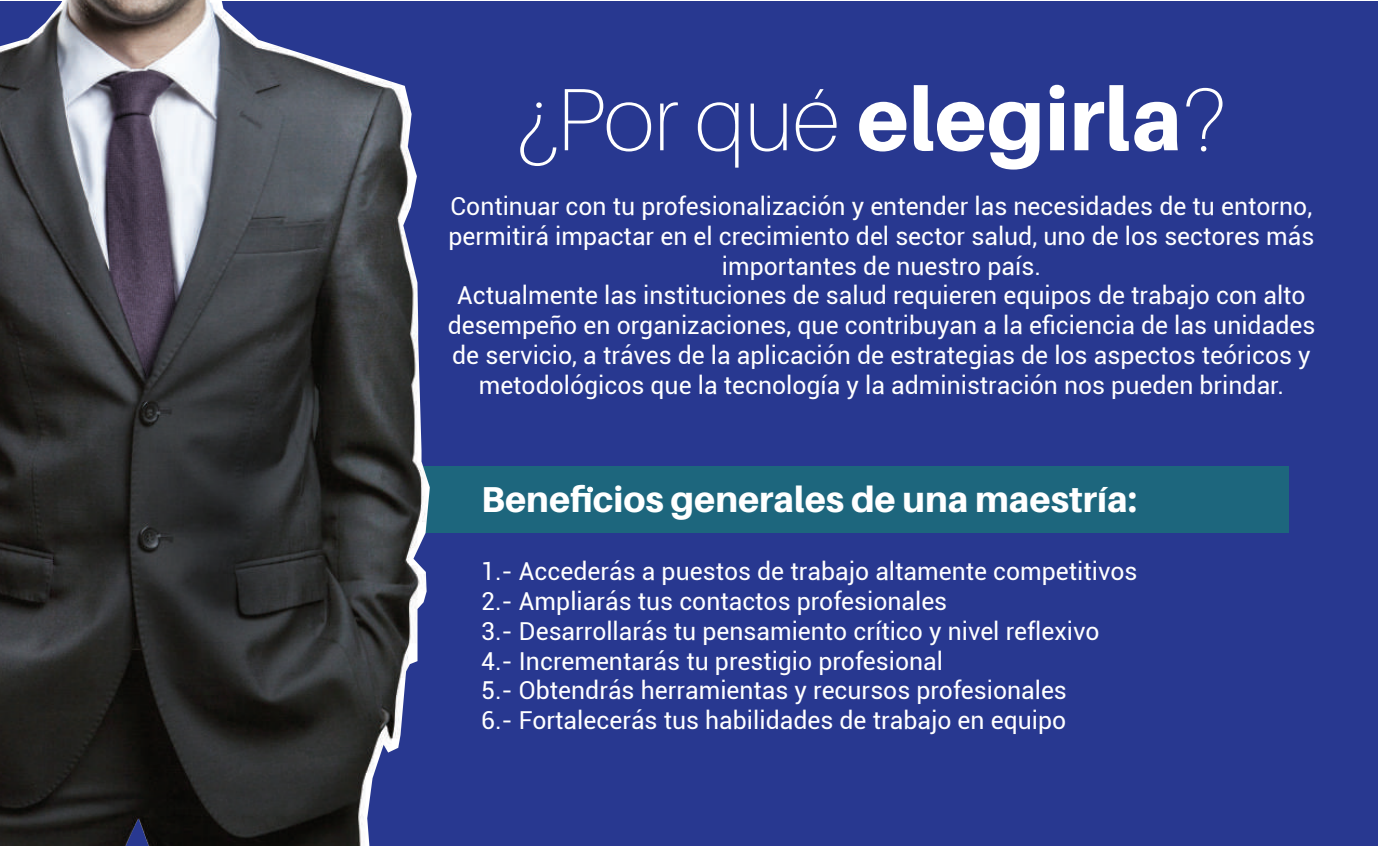
<style>
.page{position:relative;width:1378px;height:846px;background:#fff}
.page>*{position:absolute;margin:0;border:0;box-sizing:border-box;transform-origin:0 0}
.t1{font:100 88.42px "Aileron";color:#fff}
.t2{font:800 36px "Aileron";color:#fff}
.t3{font:24.75px/29.7px "Roboto";color:#fff;text-align:center}
.s1{font-weight:800}
</style>
<div class="page">
<div style="left:0;top:1px;width:1378px;height:844px;background:#283890"></div>
<div style="left:394px;top:466px;width:894px;height:66px;background:#1d667d"></div>
<img style="left:0;top:0;width:544px;height:845px">
<svg style="left:587px;top:486px;width:6px;height:6px"></svg>
<h1 class="t1" style="left:514px;top:71px;width:715px">¿Por qué <span class="s1">elegirla</span>?</h1>
<p class="t3" style="left:448px;top:190px;width:869px">Continuar con tu profesionalización y entender las necesidades de tu entorno, permitirá impactar en el crecimiento del sector salud, uno de los sectores más importantes de nuestro país.<br>Actualmente las instituciones de salud requieren equipos de trabajo con alto desempeño en organizaciones, que contribuyan a la eficiencia de las unidades de servicio, a tráves de la aplicación de estrategias de los aspectos teóricos y metodológicos que la tecnología y la administración nos pueden brindar.</p>
<h2 class="t2" style="left:481px;top:479px;width:657px">Beneficios generales de una maestría:</h2>
<p class="t3" style="left:481px;top:555px;width:658px;text-align:left">1.- Accederás a puestos de trabajo altamente competitivos 2.- Ampliarás tus contactos profesionales<br>3.- Desarrollarás tu pensamiento crítico y nivel reflexivo<br>4.- Incrementarás tu prestigio profesional<br>5.- Obtendrás herramientas y recursos profesionales<br>6.- Fortalecerás tus habilidades de trabajo en equipo</p>
</div>
